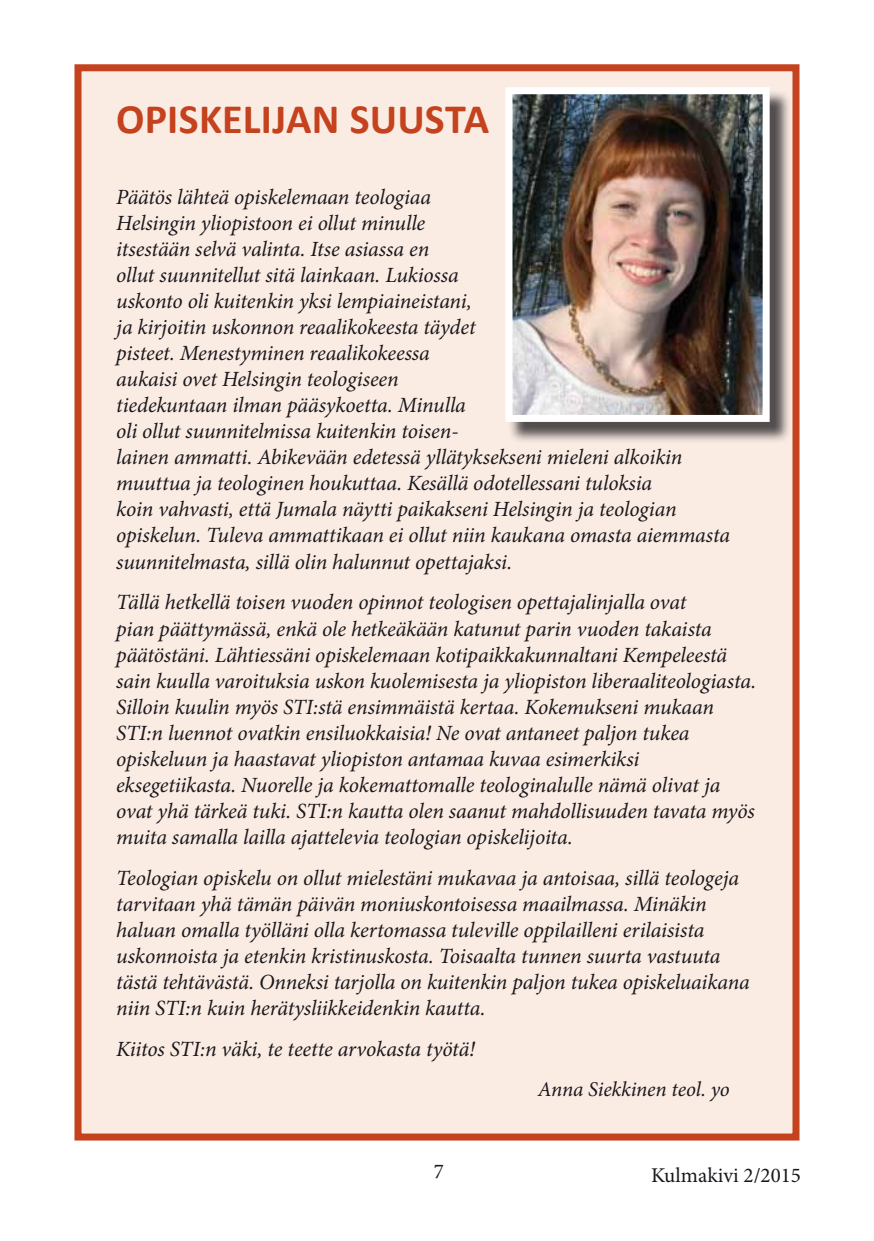
<style>
.page{position:relative;width:874px;height:1241px;background:#fff}
.page>*{position:absolute;margin:0;border:0;box-sizing:border-box;transform-origin:0 0}
.t1{font:700 42px "Calibri";letter-spacing:.005em;color:#c4421e}
.t2{font:italic 21.7px/26.1px "Minion Pro";letter-spacing:-.01em;color:#1a171c}
.t3{font:italic 21px "Minion Pro";letter-spacing:-.01em;color:#1a171c}
.t4{font:21px "Minion Pro";color:#1a171c}
</style>
<div class="page">
<div style="left:78px;top:68px;width:717px;height:1068px;background:#faece3"></div>
<div style="left:74px;top:64px;width:725px;height:1076px;border:7px solid #c4421e"></div>
<div style="left:508px;top:90px;width:282px;height:353px;background:#1a171c;opacity:.75"></div>
<img style="left:513px;top:95px;width:248px;height:319px">
<div style="left:505px;top:87px;width:264px;height:335px;border:7px solid #fff"></div>
<h1 class="t1" style="left:116px;top:92px;width:374px">OPISKELIJAN SUUSTA</h1>
<p class="t2" style="left:116px;top:184px;width:615px">Päätös lähteä opiskelemaan teologiaa<br>Helsingin yliopistoon ei ollut minulle<br>itsestään selvä valinta. Itse asiassa en<br>ollut suunnitellut sitä lainkaan. Lukiossa<br>uskonto oli kuitenkin yksi lempiaineistani,<br>ja kirjoitin uskonnon reaalikokeesta täydet<br>pisteet. Menestyminen reaalikokeessa<br>aukaisi ovet Helsingin teologiseen<br>tiedekuntaan ilman pääsykoetta. Minulla<br>oli ollut suunnitelmissa kuitenkin toisen-<br>lainen ammatti. Abikevään edetessä yllätyksekseni mieleni alkoikin muuttua ja teologinen houkuttaa. Kesällä odotellessani tuloksia<br>koin vahvasti, että Jumala näytti paikakseni Helsingin ja teologian opiskelun. Tuleva ammattikaan ei ollut niin kaukana omasta aiemmasta suunnitelmasta, sillä olin halunnut opettajaksi.</p>
<p class="t2" style="left:116px;top:589px;width:641px">Tällä hetkellä toisen vuoden opinnot teologisen opettajalinjalla ovat<br>pian päättymässä, enkä ole hetkeäkään katunut parin vuoden takaista päätöstäni. Lähtiessäni opiskelemaan kotipaikkakunnaltani Kempeleestä sain kuulla varoituksia uskon kuolemisesta ja yliopiston liberaaliteologiasta.<br>Silloin kuulin myös STI:stä ensimmäistä kertaa. Kokemukseni mukaan STI:n luennot ovatkin ensiluokkaisia! Ne ovat antaneet paljon tukea opiskeluun ja haastavat yliopiston antamaa kuvaa esimerkiksi eksegetiikasta. Nuorelle ja kokemattomalle teologinalulle nämä olivat ja ovat yhä tärkeä tuki. STI:n kautta olen saanut mahdollisuuden tavata myös muita samalla lailla ajattelevia teologian opiskelijoita.</p>
<p class="t2" style="left:116px;top:864px;width:634px">Teologian opiskelu on ollut mielestäni mukavaa ja antoisaa, sillä teologeja tarvitaan yhä tämän päivän moniuskontoisessa maailmassa. Minäkin haluan omalla työlläni olla kertomassa tuleville oppilailleni erilaisista uskonnoista ja etenkin kristinuskosta. Toisaalta tunnen suurta vastuuta tästä tehtävästä. Onneksi tarjolla on kuitenkin paljon tukea opiskeluaikana niin STI:n kuin herätysliikkeidenkin kautta.</p>
<p class="t2" style="left:116px;top:1035px;width:360px">Kiitos STI:n väki, te teette arvokasta työtä!</p>
<p class="t3" style="left:537px;top:1075px;width:193px">Anna Siekkinen teol. yo</p>
<p class="t4" style="left:433px;top:1156px;width:12px">7</p>
<p class="t4" style="left:650px;top:1160px;width:151px">Kulmakivi 2/2015</p>
</div>
